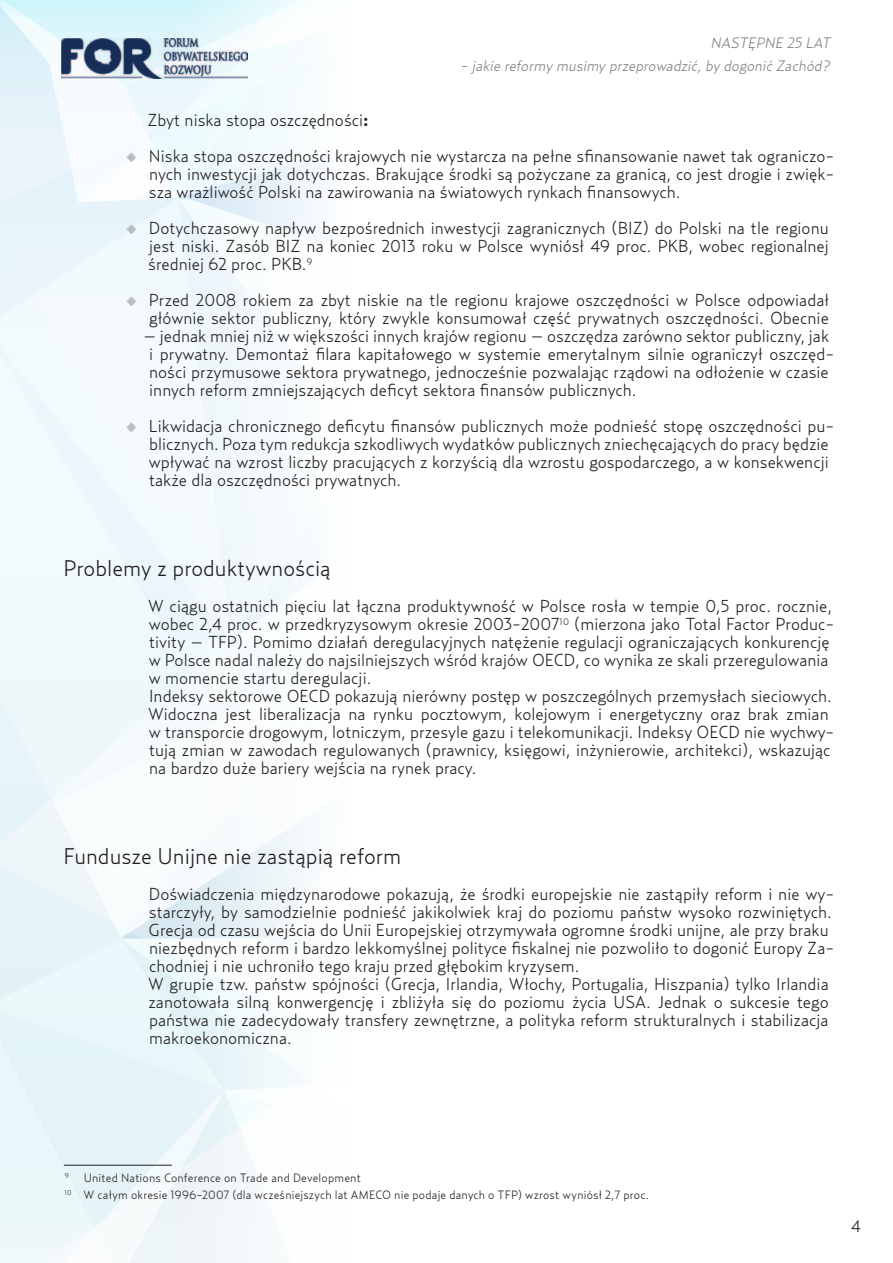
<style>
.page{position:relative;width:893px;height:1263px;background:#fff}
.page>*{position:absolute;margin:0;border:0;box-sizing:border-box;transform-origin:0 0}
.t1{font:300 22.5px "PK Relay Pl";color:#231f20}
.t2{font:300 17.25px/18px "PK Relay Pl";color:#231f20}
.t3{font:italic 300 15px "PK Relay Pl";color:#808285}
.t4{font:300 12px/17px "PK Relay Pl";letter-spacing:.015em;color:#231f20}
.t5{font:300 7.05px "PK Relay Pl";color:#231f20}
.s1{font-weight:700}
.s2{color:#bcbdc0}
</style>
<div class="page">
<svg style="left:0;top:0;width:171px;height:1263px"></svg>
<img style="left:62px;top:38px;width:185px;height:40px">
<hr style="left:64px;top:1165px;width:108px;height:1px;background:#231f20">
<p class="t3" style="left:711px;top:34px;width:105px">Następn e 25 lat</p>
<p class="t3" style="left:460px;top:57px;width:374px">- jakie reformy musimy przeprowadzić,by dogonić Zachód?</p>
<p class="t2" style="left:147px;top:111px;width:223px">Zbyt niska stopa oszczędności<span class="s1">:</span></p>
<p class="t2" style="left:149px;top:147px;width:687px;text-align:justify;text-indent:-23px"><span class="s2">◆</span> Niska stopa oszczędności krajowych nie wystarcza na pełne sfinansowanie nawet tak ograniczo&shy;nych inwestycji jak dotychczas. Brakujące środki są pożyczane za granicą, co jest drogie i zwięk&shy;sza wrażliwość Polski na zawirowania na światowych rynkach finansowych.</p>
<p class="t2" style="left:148px;top:219px;width:682px;text-align:justify;text-indent:-22px"><span class="s2">◆</span> Dotychczasowy napływ bezpośrednich inwestycji zagranicznych (BIZ ) do Polski na tle regionu jest niski. Zasób BIZ na koniec 2013 roku w Polsce wyniósł 49 proc. PKB, wobec regionalnej średniej 62 proc. PKB.<sup>9</sup></p>
<p class="t2" style="left:126px;top:291px;width:704px;text-align:right"><span class="s2">◆</span> Przed 2008 rokiem za zbyt niskie na tle regionu krajowe oszczędności w Polsce odpowiadał głównie sektor publiczny, który zwykle konsumował część prywatnych oszczędności. Obecnie</p>
<p class="t2" style="left:149px;top:327px;width:687px;text-indent:-6px">– jednak mniej niż w większości innych krajów regionu – oszczędza zarówno sektor publiczny, jak i prywatny. Demontaż filara kapitałowego w systemie emerytalnym silnie ograniczył oszczęd&shy;ności przymusowe sektora prywatnego, jednocześnie pozwalając rządowi na odłożenie w czasie innych reform zmniejszających deficyt sektora finansów publicznych.</p>
<p class="t2" style="left:149px;top:417px;width:687px;text-indent:-23px"><span class="s2">◆</span> Likwidacja chronicznego deficytu finansów publicznych może podnieść stopę oszczędności pu&shy;blicznych. Poza tym redukcja szkodliwych wydatków publicznych zniechęcających do pracy będzie wpływać na wzrost liczby pracujących z korzyścią dla wzrostu gospodarczego, a w konsekwencji także dla oszczędności prywatnych.</p>
<h1 class="t1" style="left:63px;top:555px;width:269px">Problemy z produktywnością</h1>
<p class="t2" style="left:148px;top:597px;width:688px">W ciągu ostatnich pięciu lat łączna produktywność w Polsce rosła w tempie 0,5 proc. rocznie, wobec 2,4 proc. w przedkryzysowym okresie 2003-2007<sup>10</sup> (mierzona jako Total Factor Produc&shy;tivity – TFP). Pomimo działań deregulacyjnych natężenie regulacji ograniczających konkurencję w Polsce nadal należy do najsilniejszych wśród krajów OECD, co wynika ze skali przeregulowania w momencie startu deregulacji.<br>I ndeksy sektorowe OEC D pokazują nierówny postęp w poszczególnych przemysłach sieciowych.<br>Widoczna jest liberalizacja na rynku pocztowym, kolejowym i energetyczny oraz brak zmian w transporcie drogowym, lotniczym, przesyle gazu i telekomunikacji. I ndeksy OECD nie wychwy&shy;tują zmian w zawodach regulowanych (prawnicy, księgowi, inżynierowie, architekci), wskazując na bardzo duże bariery wejścia na rynek pracy.</p>
<h1 class="t1" style="left:63px;top:843px;width:339px">Fundusze U nijne nie zastąpią reform</h1>
<p class="t2" style="left:148px;top:885px;width:688px">Doświadczenia międzynarodowe pokazują, że środki europejskie nie zastąpiły reform i nie wy&shy;starczyły, by samodzielnie podnieść jakikolwiek kraj do poziomu państw wysoko rozwiniętych.<br>G recja od czasu wejścia do U nii Europejskiej otrzymywała ogromne środki unijne, ale przy braku niezbędnych reform i bardzo lekkomyślnej polityce fiskalnej nie pozwoliło to dogonić Europy Za&shy;chodniej i nie uchroniło tego kraju przed głębokim kryzysem.<br>W grupie tzw. państw spójności (G recja, I rlandia, Włochy, Portugalia, H iszpania) tylko I rlandia zanotowała silną konwergencję i zbliżyła się do poziomu życia USA. Jednak o sukcesie tego państwa nie zadecydowały transfery zewnętrzne, a polityka reform strukturalnych i stabilizacja makroekonomiczna.</p>
<p class="t5" style="left:65px;top:1171px;width:5px">9</p>
<p class="t4" style="left:65px;top:1169px;width:586px;text-indent:19px">U nited Nations Conference on Trade and Development<br><sup>10</sup> W całym okresie 1996-2007 (dla wcześniejszych lat AMECO nie podaje danych o TFP) wzrost wyniósł 2,7 proc.</p>
<p class="t2" style="left:851px;top:1217px;width:11px">4</p>
</div>
